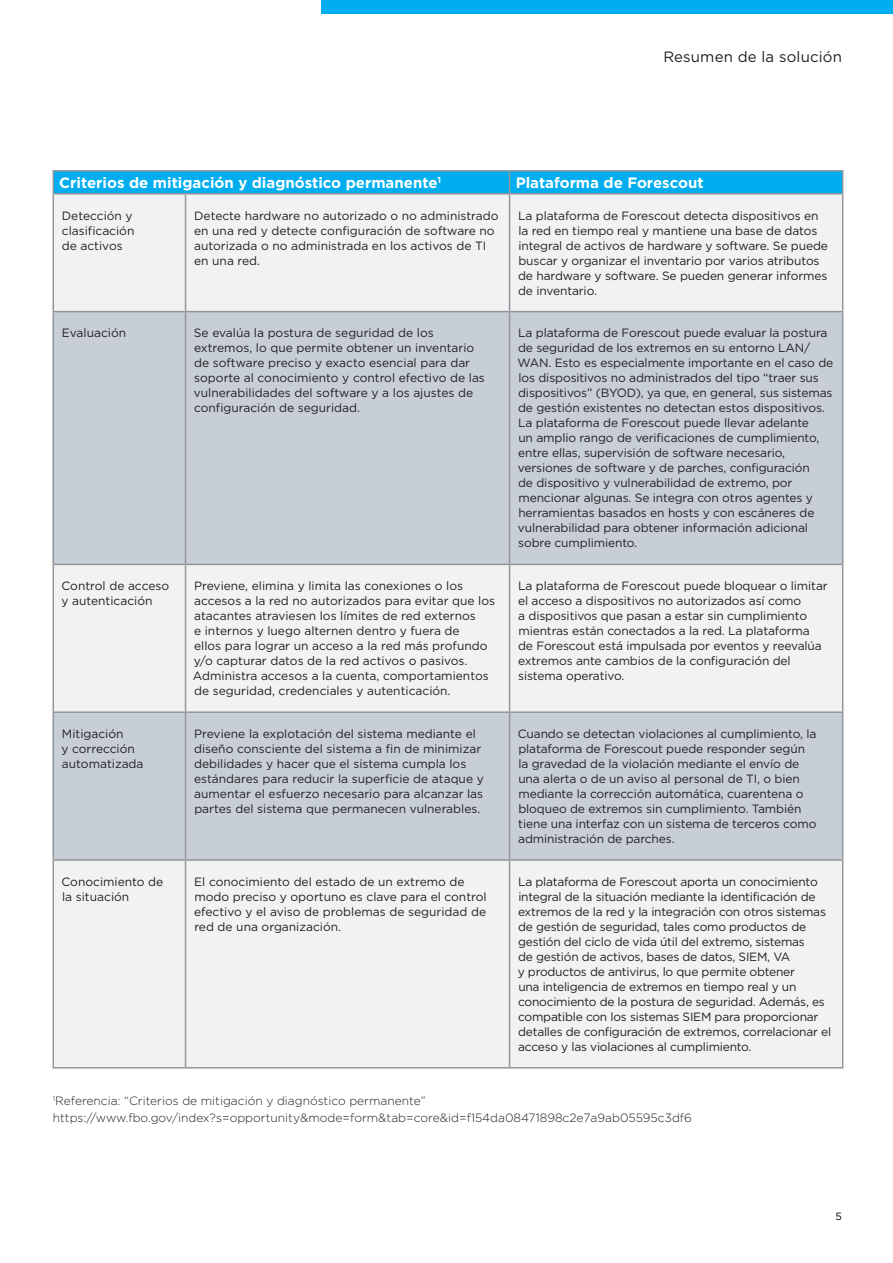
<style>
.page{position:relative;width:893px;height:1263px;background:#fff}
.page>*{position:absolute;margin:0;border:0;box-sizing:border-box;transform-origin:0 0}
.Table_headers{font:700 15px "Gotham";color:#fff}
.t1{font:15px "Gotham";letter-spacing:.01em;color:#231f20}
.Table_text{font:12px/15px "Gotham";letter-spacing:-.01em;color:#231f20}
.FS_Body_Copy{font:300 12px/17.2px "Gotham";color:#231f20}
.t2{font:10.5px "Gotham";color:#000}
</style>
<div class="page">
<div style="left:321px;top:0;width:572px;height:14px;background:#00aeef"></div>
<div style="left:54px;top:195px;width:788px;height:872px;background:#f0f2f4"></div>
<svg style="left:54px;top:312px;width:788px;height:547px;fill:#c7ced7"></svg>
<hr style="left:53px;top:195px;width:1px;height:116px;background:#939598">
<hr style="left:185px;top:195px;width:1px;height:116px;background:#939598">
<hr style="left:509px;top:195px;width:1px;height:116px;background:#939598">
<hr style="left:842px;top:195px;width:1px;height:116px;background:#939598">
<hr style="left:53px;top:311px;width:133px;height:1px;background:#939598">
<hr style="left:53px;top:312px;width:1px;height:252px;background:#939598">
<hr style="left:186px;top:311px;width:324px;height:1px;background:#939598">
<hr style="left:185px;top:312px;width:1px;height:252px;background:#939598">
<hr style="left:510px;top:311px;width:333px;height:1px;background:#939598">
<hr style="left:509px;top:312px;width:1px;height:252px;background:#939598">
<hr style="left:842px;top:312px;width:1px;height:252px;background:#939598">
<hr style="left:53px;top:564px;width:133px;height:1px;background:#939598">
<hr style="left:53px;top:565px;width:1px;height:146px;background:#939598">
<hr style="left:186px;top:564px;width:324px;height:1px;background:#939598">
<hr style="left:185px;top:565px;width:1px;height:146px;background:#939598">
<hr style="left:510px;top:564px;width:333px;height:1px;background:#939598">
<hr style="left:509px;top:565px;width:1px;height:146px;background:#939598">
<hr style="left:842px;top:565px;width:1px;height:146px;background:#939598">
<hr style="left:53px;top:711px;width:133px;height:2px;background:#939598">
<hr style="left:53px;top:713px;width:1px;height:146px;background:#939598">
<hr style="left:186px;top:711px;width:324px;height:2px;background:#939598">
<hr style="left:185px;top:713px;width:1px;height:146px;background:#939598">
<hr style="left:510px;top:711px;width:333px;height:2px;background:#939598">
<hr style="left:509px;top:713px;width:1px;height:146px;background:#939598">
<hr style="left:842px;top:713px;width:1px;height:146px;background:#939598">
<hr style="left:53px;top:859px;width:133px;height:2px;background:#939598">
<hr style="left:53px;top:861px;width:1px;height:206px;background:#939598">
<hr style="left:186px;top:859px;width:324px;height:2px;background:#939598">
<hr style="left:185px;top:861px;width:1px;height:206px;background:#939598">
<hr style="left:510px;top:859px;width:333px;height:2px;background:#939598">
<hr style="left:509px;top:861px;width:1px;height:206px;background:#939598">
<hr style="left:842px;top:861px;width:1px;height:206px;background:#939598">
<hr style="left:53px;top:1067px;width:133px;height:1px;background:#939598">
<hr style="left:186px;top:1067px;width:324px;height:1px;background:#939598">
<hr style="left:510px;top:1067px;width:333px;height:1px;background:#939598">
<hr style="left:53px;top:170px;width:133px;height:2px;background:#939598">
<hr style="left:186px;top:170px;width:324px;height:2px;background:#939598">
<hr style="left:510px;top:170px;width:333px;height:2px;background:#939598">
<div style="left:53px;top:171px;width:790px;height:22px;background:#00aeef"></div>
<hr style="left:53px;top:193px;width:133px;height:2px;background:#939598">
<hr style="left:186px;top:193px;width:324px;height:2px;background:#939598">
<hr style="left:510px;top:193px;width:333px;height:2px;background:#939598">
<p class="t1" style="left:663px;top:48px;width:180px">Resumen de la solución</p>
<p class="Table_headers" style="left:59px;top:174px;width:383px">Criterios de mitigación y diagnóstico permanente<sup>1</sup></p>
<p class="Table_headers" style="left:516px;top:174px;width:189px">Plataforma de Forescout</p>
<p class="Table_text" style="left:62px;top:208px;width:74px">Detección y clasificación de activos</p>
<p class="Table_text" style="left:194px;top:208px;width:306px">Detecte hardware no autorizado o no administrado en una red y detecte configuración de software no autorizada o no administrada en los activos de TI en una red.</p>
<p class="Table_text" style="left:518px;top:208px;width:311px">La plataforma de Forescout detecta dispositivos en la red en tiempo real y mantiene una base de datos integral de activos de hardware y software. Se puede buscar y organizar el inventario por varios atributos de hardware y software. Se pueden generar informes de inventario.</p>
<p class="Table_text" style="left:62px;top:325px;width:66px">Evaluación</p>
<p class="Table_text" style="left:194px;top:325px;width:293px">Se evalúa la postura de seguridad de los extremos, lo que permite obtener un inventario de software preciso y exacto esencial para dar soporte al conocimiento y control efectivo de las vulnerabilidades del software y a los ajustes de configuración de seguridad.</p>
<p class="Table_text" style="left:518px;top:325px;width:317px">La plataforma de Forescout puede evaluar la postura de seguridad de los extremos en su entorno LAN/ WAN. Esto es especialmente importante en el caso de los dispositivos no administrados del tipo “traer sus dispositivos” (BYOD), ya que, en general, sus sistemas de gestión existentes no detectan estos dispositivos.<br>La plataforma de Forescout puede llevar adelante<br>un amplio rango de verificaciones de cumplimiento, entre ellas, supervisión de software necesario, versiones de software y de parches, configuración<br>de dispositivo y vulnerabilidad de extremo, por mencionar algunas. Se integra con otros agentes y herramientas basados en hosts y con escáneres de vulnerabilidad para obtener información adicional sobre cumplimiento.</p>
<p class="Table_text" style="left:61px;top:578px;width:109px">Control de acceso y autenticación</p>
<p class="Table_text" style="left:193px;top:578px;width:304px">Previene, elimina y limita las conexiones o los accesos a la red no autorizados para evitar que los atacantes atraviesen los límites de red externos<br>e internos y luego alternen dentro y fuera de<br>ellos para lograr un acceso a la red más profundo y/o capturar datos de la red activos o pasivos.<br>Administra accesos a la cuenta, comportamientos de seguridad, credenciales y autenticación.</p>
<p class="Table_text" style="left:518px;top:578px;width:311px">La plataforma de Forescout puede bloquear o limitar el acceso a dispositivos no autorizados así como<br>a dispositivos que pasan a estar sin cumplimiento mientras están conectados a la red. La plataforma<br>de Forescout está impulsada por eventos y reevalúa extremos ante cambios de la configuración del sistema operativo.</p>
<p class="Table_text" style="left:61px;top:726px;width:84px">Mitigación<br>y corrección automatizada</p>
<p class="Table_text" style="left:194px;top:726px;width:291px">Previene la explotación del sistema mediante el diseño consciente del sistema a fin de minimizar debilidades y hacer que el sistema cumpla los estándares para reducir la superficie de ataque y aumentar el esfuerzo necesario para alcanzar las partes del sistema que permanecen vulnerables.</p>
<p class="Table_text" style="left:518px;top:726px;width:300px">Cuando se detectan violaciones al cumplimiento, la plataforma de Forescout puede responder según la gravedad de la violación mediante el envío de una alerta o de un aviso al personal de TI, o bien mediante la corrección automática, cuarentena o bloqueo de extremos sin cumplimiento. También tiene una interfaz con un sistema de terceros como administración de parches.</p>
<p class="Table_text" style="left:62px;top:874px;width:103px">Conocimiento de la situación</p>
<p class="Table_text" style="left:194px;top:874px;width:294px">El conocimiento del estado de un extremo de modo preciso y oportuno es clave para el control efectivo y el aviso de problemas de seguridad de red de una organización.</p>
<p class="Table_text" style="left:518px;top:874px;width:315px">La plataforma de Forescout aporta un conocimiento integral de la situación mediante la identificación de extremos de la red y la integración con otros sistemas de gestión de seguridad, tales como productos de gestión del ciclo de vida útil del extremo, sistemas<br>de gestión de activos, bases de datos, SIEM, VA<br>y productos de antivirus, lo que permite obtener<br>una inteligencia de extremos en tiempo real y un conocimiento de la postura de seguridad. Además, es compatible con los sistemas SIEM para proporcionar detalles de configuración de extremos, correlacionar el acceso y las violaciones al cumplimiento.</p>
<p class="FS_Body_Copy" style="left:53px;top:1091px;width:641px"><sup>1</sup>Referencia: “Criterios de mitigación y diagnóstico permanente” https://www.fbo.gov/index?s=opportunity&amp;mode=form&amp;tab=core&amp;id=f154da08471898c2e7a9ab05595c3df6</p>
<p class="t2" style="left:835px;top:1210px;width:8px">5</p>
</div>
